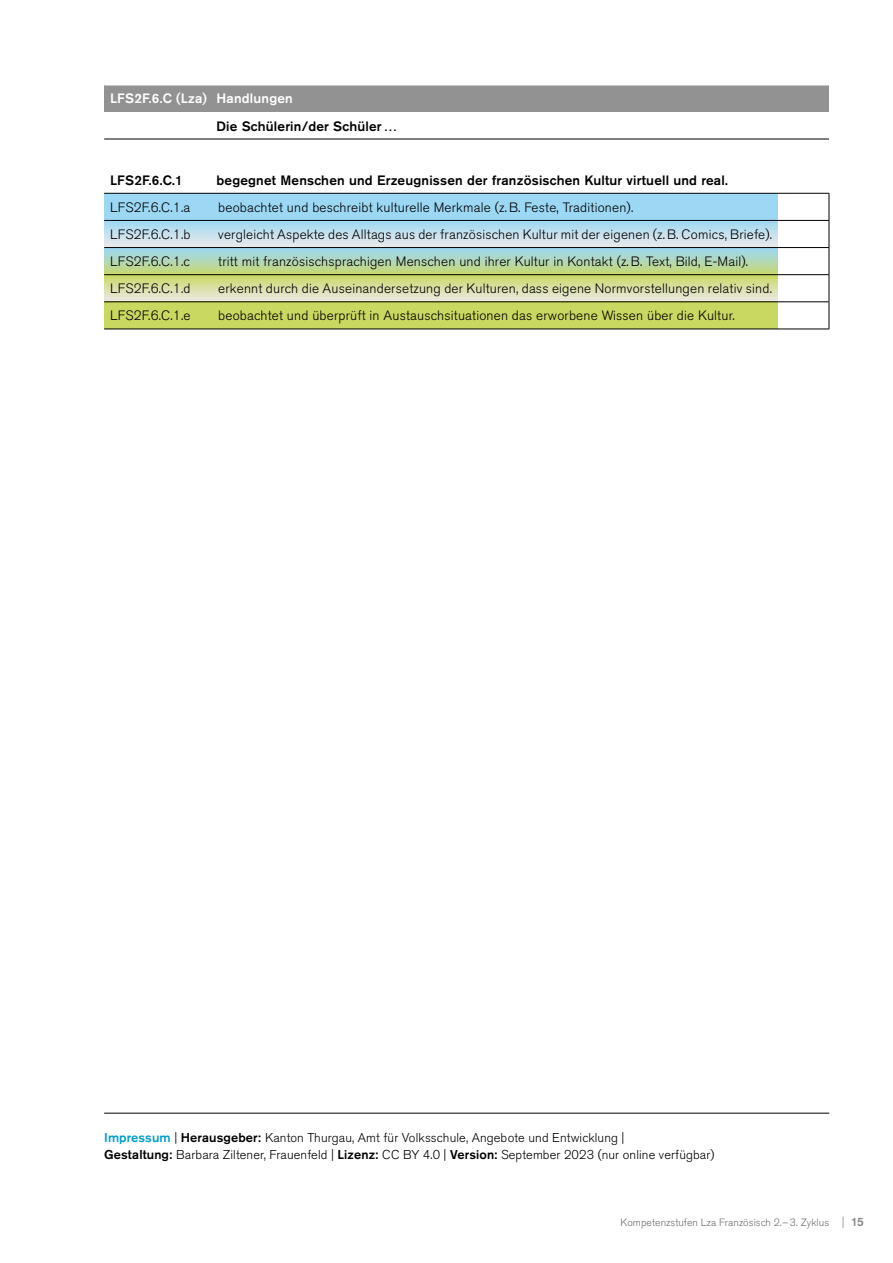
<style>
.page{position:relative;width:893px;height:1263px;background:#fff}
.page>*{position:absolute;margin:0;border:0;box-sizing:border-box;transform-origin:0 0}
.t1{font:300 13.5px "Akzidenz Grotesk Pro";letter-spacing:.015em;color:#000}
.t2{font:500 13.5px "Akzidenz Grotesk Pro";letter-spacing:.015em;color:#000}
.t3{font:500 13.5px "Akzidenz Grotesk Pro";letter-spacing:.015em;color:#fff}
.t4{font:300 12.75px/16.5px "Akzidenz Grotesk Pro";letter-spacing:.01em;color:#000}
.t5{font:300 10.5px "Akzidenz Grotesk Pro";letter-spacing:.005em;color:#706f6f}
.s1{font-weight:500;color:#009ecb}
.s2{font-weight:500}
.s3{font-size:12px;color:#878787}
.s4{font-weight:500;font-size:12px;color:#878787}
</style>
<div class="page">
<svg style="left:104px;top:248px;width:674px;height:26px"></svg>
<div style="left:104px;top:220px;width:674px;height:28px;background:linear-gradient(to bottom,#9dd8f3,#ebe9ea)"></div>
<svg style="left:104px;top:275px;width:674px;height:26px"></svg>
<div style="left:104px;top:85px;width:725px;height:27px;background:#939292"></div>
<div style="left:104px;top:193px;width:674px;height:27px;background:#9cd7f3"></div>
<div style="left:104px;top:302px;width:674px;height:27px;background:#c9d860"></div>
<hr style="left:104px;top:193px;width:674px;height:1px;background:#000">
<hr style="left:104px;top:220px;width:674px;height:1px;background:#000">
<hr style="left:778px;top:220px;width:51px;height:1px;background:#000">
<hr style="left:104px;top:247px;width:674px;height:1px;background:#000">
<hr style="left:778px;top:247px;width:51px;height:1px;background:#000">
<hr style="left:104px;top:274px;width:674px;height:1px;background:#000">
<hr style="left:778px;top:274px;width:51px;height:1px;background:#000">
<hr style="left:104px;top:301px;width:674px;height:1px;background:#000">
<hr style="left:778px;top:301px;width:51px;height:1px;background:#000">
<hr style="left:104px;top:329px;width:674px;height:1px;background:#000">
<hr style="left:778px;top:329px;width:51px;height:1px;background:#000">
<svg style="left:829px;top:194px;width:1px;height:135px"></svg>
<hr style="left:778px;top:193px;width:51px;height:1px;background:#000">
<hr style="left:104px;top:139px;width:674px;height:1px;background:#000">
<hr style="left:778px;top:139px;width:51px;height:1px;background:#000">
<hr style="left:104px;top:1113px;width:725px;height:1px;background:#000">
<p class="t3" style="left:110px;top:90px;width:184px">LFS2F.6.C (Lza) Handlungen</p>
<p class="t2" style="left:216px;top:117px;width:182px">Die Schülerin/der Schüler…</p>
<p class="t2" style="left:110px;top:171px;width:74px">LFS2F.6.C.1</p>
<p class="t2" style="left:216px;top:171px;width:513px">begegnet Menschen und Erzeugnissen der französischen Kultur virtuell und real.</p>
<p class="t1" style="left:110px;top:198px;width:82px">LFS2F.6.C.1.a</p>
<p class="t1" style="left:218px;top:198px;width:417px">beobachtet und beschreibt kulturelle Merkmale (z.B. Feste, Traditionen).</p>
<p class="t1" style="left:110px;top:226px;width:82px">LFS2F.6.C.1.b</p>
<p class="t1" style="left:218px;top:226px;width:555px">vergleicht Aspekte des Alltags aus der französischen Kultur mit der eigenen (z.B. Comics, Briefe).</p>
<p class="t1" style="left:110px;top:253px;width:81px">LFS2F.6.C.1.c</p>
<p class="t1" style="left:218px;top:253px;width:531px">tritt mit französischsprachigen Menschen und ihrer Kultur in Kontakt (z.B. Text, Bild, E-Mail).</p>
<p class="t1" style="left:110px;top:280px;width:82px">LFS2F.6.C.1.d</p>
<p class="t1" style="left:218px;top:280px;width:555px">erkennt durch die Auseinandersetzung der Kulturen, dass eigene Normvorstellungen relativ sind.</p>
<p class="t1" style="left:110px;top:307px;width:82px">LFS2F.6.C.1.e</p>
<p class="t1" style="left:218px;top:307px;width:518px">beobachtet und überprüft in Austauschsituationen das erworbene Wissen über die Kultur.</p>
<p class="t4" style="left:104px;top:1129px;width:612px"><span class="s1">Impressum</span> | <span class="s2">Herausgeber:</span> Kanton Thurgau, Amt für Volksschule, Angebote und Entwicklung |<br><span class="s2">Gestaltung:</span> Barbara Ziltener, Frauenfeld | <span class="s2">Lizenz:</span> CC BY 4.0 | <span class="s2">Version:</span> September 2023 (nur online verfügbar)</p>
<p class="t5" style="left:620px;top:1216px;width:245px">Kompetenzstufen Lza Französisch 2.–3. Zyklus <span class="s3">|</span> <span class="s4">15</span></p>
</div>
